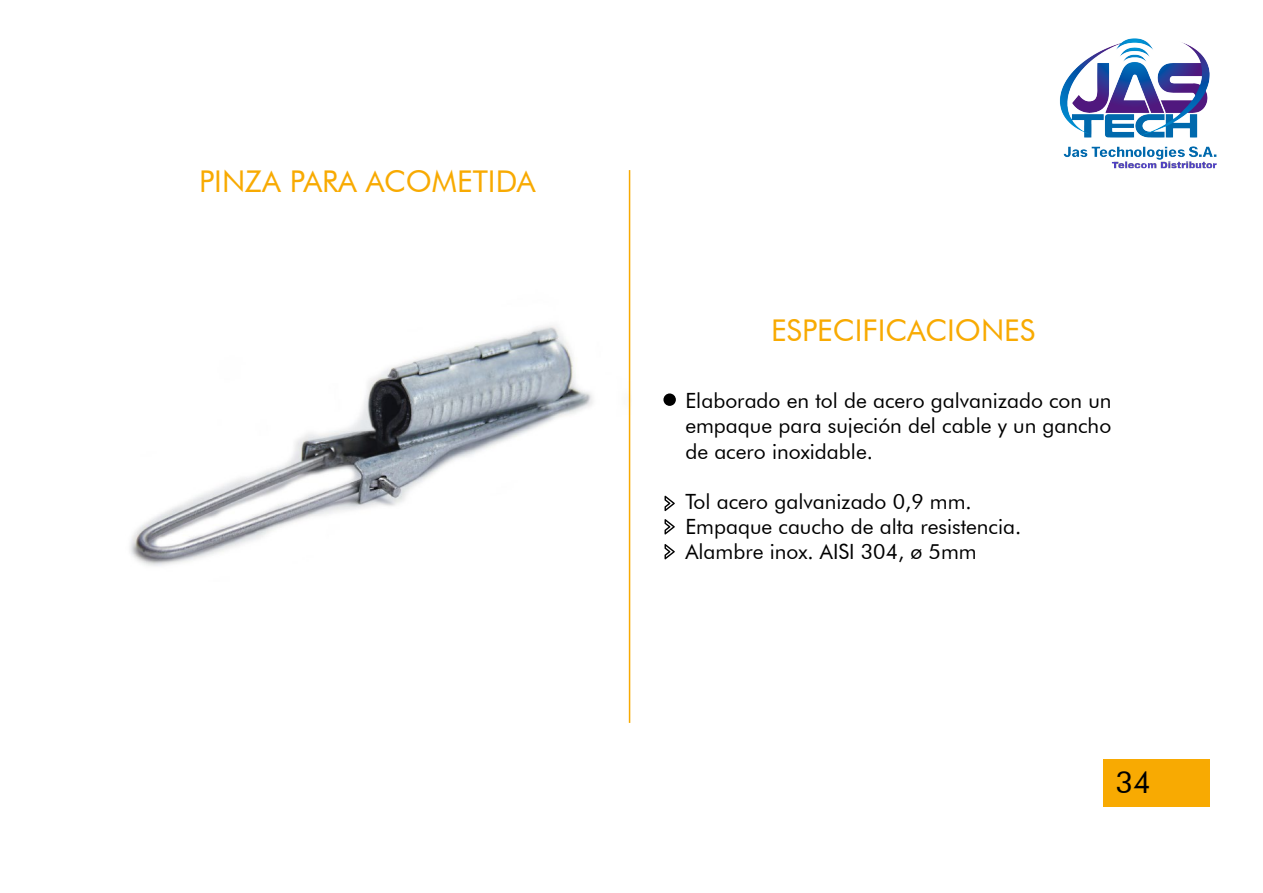
<style>
.page{position:relative;width:1263px;height:893px;background:#fff}
.page>*{position:absolute;margin:0;border:0;box-sizing:border-box;transform-origin:0 0}
.t1{font:30.15px "Futura BT";color:#000}
.t2{font:30px "Futura BT";color:#f8aa02}
.t3{font:21px/25.2px "Futura BT";color:#000;text-align:justify}
</style>
<div class="page">
<img style="left:130px;top:284px;width:501px;height:297px">
<hr style="left:629px;top:170px;width:1px;height:553px;background:#f8aa02">
<div style="left:663px;top:393px;width:13px;height:13px;background:#000;border-radius:50%"></div>
<div style="left:1103px;top:759px;width:106px;height:47px;background:#f8aa02"></div>
<svg style="left:664px;top:496px;width:11px;height:15px"></svg>
<svg style="left:664px;top:519px;width:11px;height:16px"></svg>
<svg style="left:664px;top:544px;width:11px;height:15px"></svg>
<img style="left:1060px;top:38px;width:157px;height:131px">
<h2 class="t2" style="left:199px;top:163px;width:338px">PINZA PARA ACOMETIDA</h2>
<h2 class="t2" style="left:771px;top:312px;width:266px">ESPECIFICACIONES</h2>
<p class="t3" style="left:685px;top:388px;width:428px">Elaborado en tol de acero galvanizado con un empaque para sujeción del cable y un gancho de acero inoxidable.</p>
<p class="t3" style="left:685px;top:489px;width:337px;text-align:left">Tol acero galvanizado 0,9 mm.<br>Empaque caucho de alta resistencia.<br>Alambre inox. AISI 304, ø 5mm</p>
<h1 class="t1" style="left:1115px;top:764px;width:37px">34</h1>
</div>
